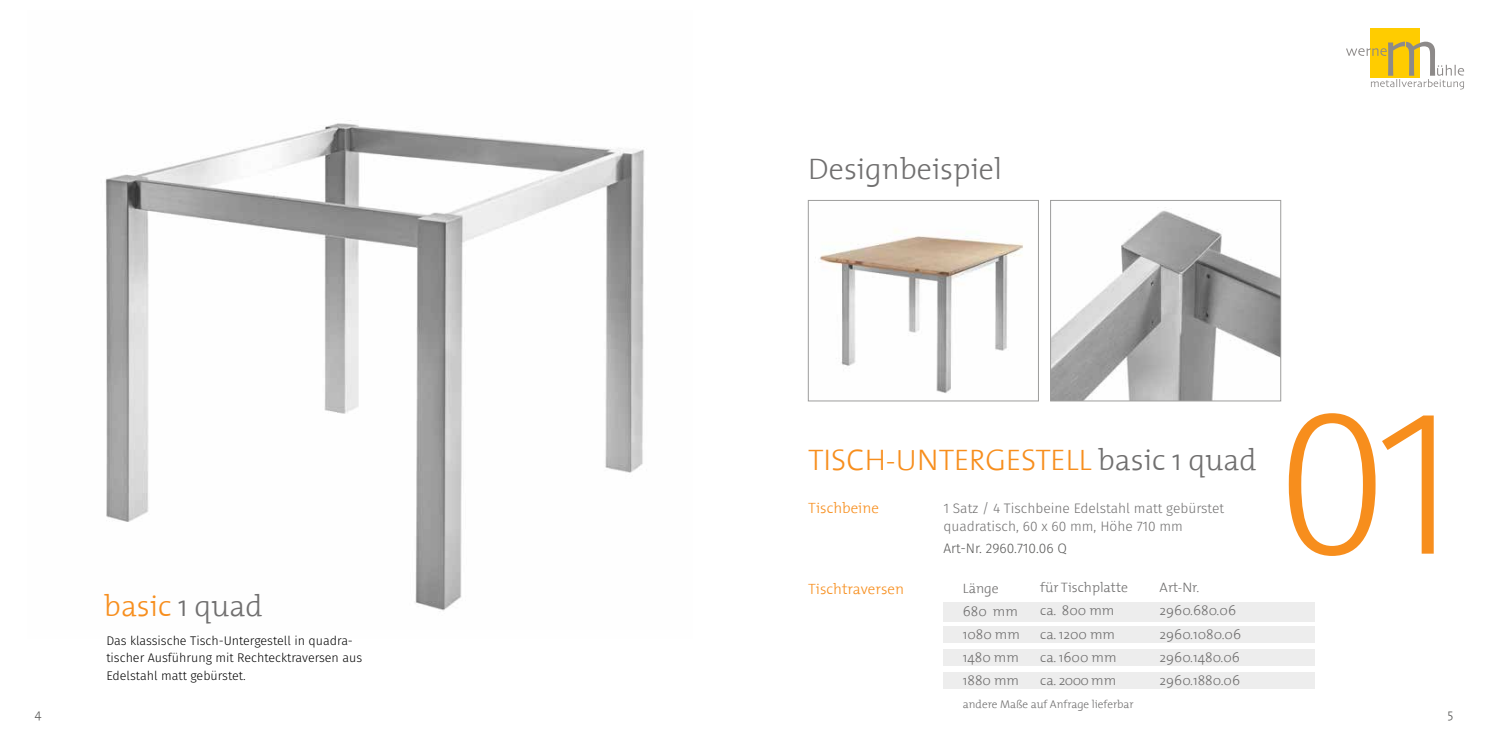
<style>
.page{position:relative;width:1489px;height:745px;background:#fff}
.page>*{position:absolute;margin:0;border:0;box-sizing:border-box;transform-origin:0 0}
.t1{font:300 207.5px "Fira Sans";color:#f78e1d}
.t2{font:300 30px "The Mix 3";color:#f78e1d}
.t3{font:300 30px "The Mix 3";color:#706f6f}
.t4{font:300 15px "The Mix 3";color:#f78e1d}
.t5{font:300 13.75px/23.1px "The Mix 3";color:#706f6f}
.t6{font:300 13.75px/17.5px "Fira Sans";color:#706f6f}
.t7{font:300 13.75px "Fira Sans";color:#575756}
.t8{font:300 12.5px/17.5px "Fira Sans";color:#000}
.t9{font:300 12.5px "The Mix 3";color:#575756}
.t10{font:300 11.25px "The Mix 3";color:#706f6f}
.s1{color:#706f6f}
</style>
<div class="page">
<img style="left:820px;top:230px;width:203px;height:163px">
<div style="left:808px;top:200px;width:230px;height:201px;border:1px solid #9d9d9c"></div>
<div style="left:943px;top:649px;width:371px;height:16px;background:#ededed"></div>
<div style="left:943px;top:601px;width:371px;height:20px;background:#ededed"></div>
<div style="left:943px;top:626px;width:371px;height:16px;background:#ededed"></div>
<div style="left:943px;top:672px;width:371px;height:16px;background:#ededed"></div>
<img style="left:1052px;top:210px;width:226px;height:189px">
<div style="left:1050px;top:200px;width:230px;height:201px;border:1px solid #9d9d9c"></div>
<img style="left:105px;top:120px;width:539px;height:491px">
<div style="left:1370px;top:28px;width:49px;height:50px;background:#fc0"></div>
<svg style="left:1346px;top:42px;width:117px;height:47px"></svg>
<h2 class="t3" style="left:808px;top:143px;width:195px">Designbeispiel</h2>
<h1 class="t1" style="left:1274px;top:334px;width:185px">01</h1>
<h2 class="t2" style="left:808px;top:435px;width:450px">TISCH-UNTERGESTELL <span class="s1">basic 1 quad</span></h2>
<p class="t4" style="left:808px;top:495px;width:72px">Tischbeine</p>
<p class="t6" style="left:943px;top:499px;width:282px">1 Satz / 4 Tischbeine Edelstahl matt gebürstet quadratisch, 60 x 60 mm, Höhe 710 mm</p>
<p class="t7" style="left:943px;top:538px;width:125px">Art-Nr. 2960.710.06 Q</p>
<p class="t5" style="left:1040px;top:575px;width:89px">für Tischplatte ca. 800 mm ca. 1200 mm ca. 1600 mm ca. 2000 mm</p>
<p class="t5" style="left:1159px;top:575px;width:83px">Art-Nr.<br>2960.680.06<br>2960.1080.06<br>2960.1480.06<br>2960.1880.06</p>
<p class="t4" style="left:808px;top:575px;width:97px">Tischtraversen</p>
<p class="t5" style="left:962px;top:575px;width:59px">Länge<br>680 mm<br>1080 mm<br>1480 mm<br>1880 mm</p>
<p class="t10" style="left:962px;top:694px;width:172px">andere Maße auf Anfrage lieferbar</p>
<h2 class="t2" style="left:104px;top:580px;width:160px">basic <span class="s1">1 quad</span></h2>
<p class="t8" style="left:106px;top:631px;width:257px">Das klassische Tisch-Untergestell in quadra&shy;tischer Ausführung mit Rechtecktraversen aus<br>Edelstahl matt gebürstet.</p>
<p class="t9" style="left:35px;top:703px;width:8px">4</p>
<p class="t9" style="left:1447px;top:703px;width:7px">5</p>
</div>
